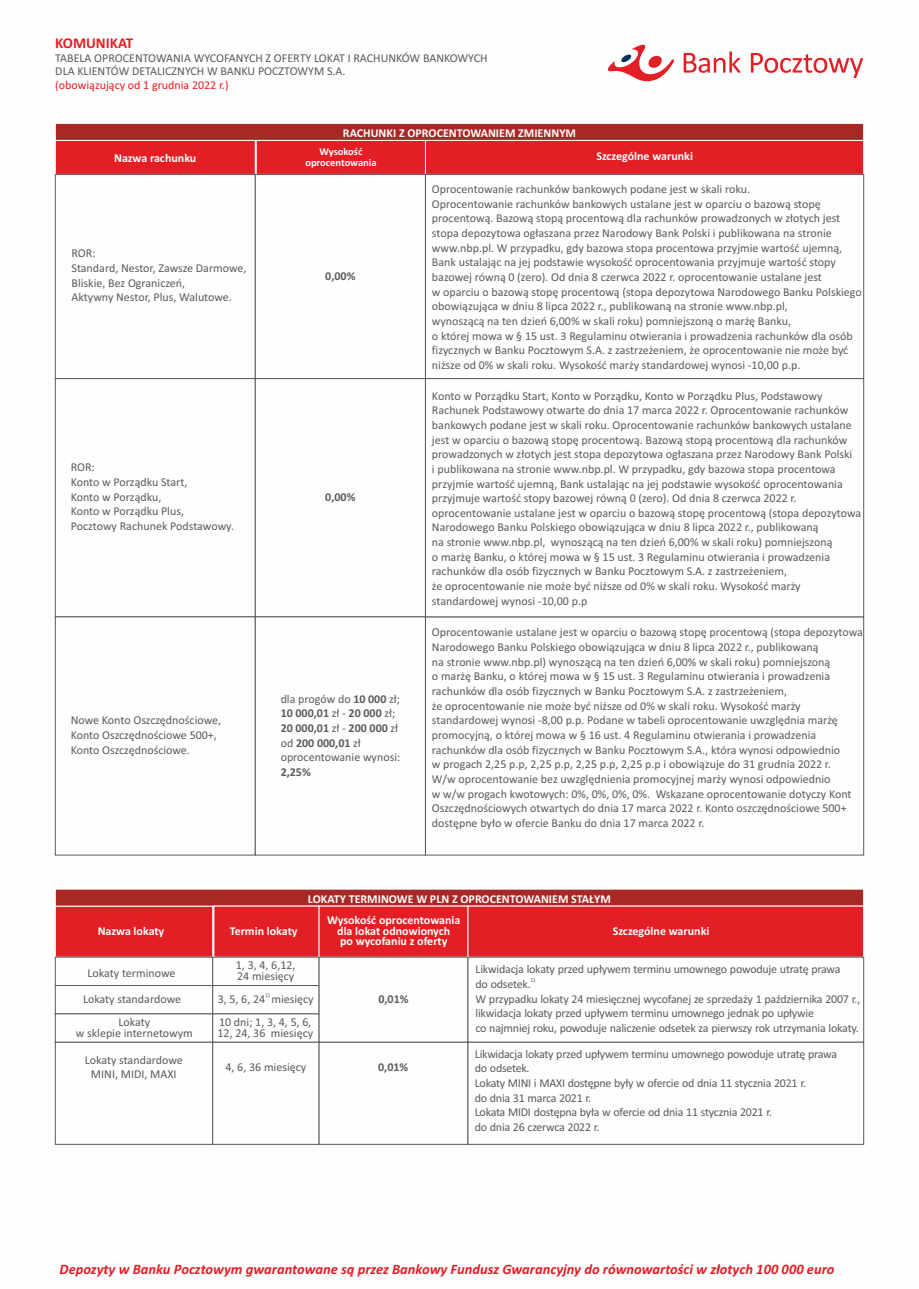
<style>
.page{position:relative;width:919px;height:1289px;background:#fff}
.page>*{position:absolute;margin:0;border:0;box-sizing:border-box;transform-origin:0 0}
.t1{font:700 15px "Calibri";color:#e31e24}
.t2{font:italic 700 14.55px "Calibri";color:#e31e24}
.t3{font:12px/14.7px "Calibri";color:#5b5b5b}
.t4{font:12px/14.7px "Calibri";letter-spacing:-.02em;color:#5b5b5b}
.t5{font:12px/14.7px "Calibri";letter-spacing:-.025em;color:#5b5b5b}
.t6{font:700 12px/10.2px "Calibri";color:#fff;text-align:center}
.t7{font:700 12px "Calibri";color:#fefefe}
.t8{font:12px "Calibri";color:#e31e24}
.t9{font:700 12px "Calibri";color:#5b5b5b}
.t10{font:700 10.5px "Calibri";color:#fefefe}
.t11{font:6px "Calibri";color:#5b5b5b}
.s1{font-weight:700}
</style>
<div class="page">
<div style="left:55px;top:140px;width:200px;height:35px;background:#e31e24"></div>
<div style="left:256px;top:140px;width:170px;height:35px;background:#e31e24"></div>
<div style="left:425px;top:140px;width:439px;height:35px;background:#e31e24"></div>
<svg style="left:607px;top:44px;width:256px;height:38px"></svg>
<div style="left:55px;top:123px;width:809px;height:18px;background:#a92725;border:1px solid #fefefe"></div>
<div style="left:55px;top:174px;width:200px;height:205px;background:#fefefe;border:1px solid #5b5b5b"></div>
<div style="left:55px;top:378px;width:200px;height:239px;background:#fefefe;border:1px solid #5b5b5b"></div>
<div style="left:55px;top:616px;width:200px;height:239px;background:#fefefe;border:1px solid #5b5b5b"></div>
<div style="left:255px;top:174px;width:170px;height:205px;background:#fefefe;border:1px solid #5b5b5b"></div>
<div style="left:255px;top:378px;width:170px;height:239px;background:#fefefe;border:1px solid #5b5b5b"></div>
<div style="left:255px;top:616px;width:170px;height:239px;background:#fefefe;border:1px solid #5b5b5b"></div>
<div style="left:425px;top:174px;width:438px;height:205px;background:#fefefe;border:1px solid #5b5b5b"></div>
<div style="left:425px;top:378px;width:438px;height:239px;background:#fefefe;border:1px solid #5b5b5b"></div>
<div style="left:55px;top:905px;width:158px;height:52px;background:#e31e24;border:1px solid #fefefe"></div>
<div style="left:55px;top:888px;width:809px;height:18px;background:#a92725;border:1px solid #fefefe"></div>
<div style="left:55px;top:957px;width:158px;height:28px;background:#fefefe;border:1px solid #5b5b5b"></div>
<div style="left:55px;top:985px;width:158px;height:29px;background:#fefefe;border:1px solid #5b5b5b"></div>
<div style="left:55px;top:1013px;width:158px;height:29px;background:#fefefe;border:1px solid #5b5b5b"></div>
<div style="left:213px;top:905px;width:106px;height:52px;background:#e31e24"></div>
<div style="left:212px;top:957px;width:107px;height:28px;background:#fefefe;border:1px solid #5b5b5b"></div>
<div style="left:212px;top:985px;width:107px;height:29px;background:#fefefe;border:1px solid #5b5b5b"></div>
<div style="left:212px;top:1013px;width:107px;height:29px;background:#fefefe;border:1px solid #5b5b5b"></div>
<div style="left:319px;top:905px;width:149px;height:52px;background:#e31e24"></div>
<div style="left:319px;top:957px;width:149px;height:85px;background:#fefefe;border:1px solid #5b5b5b"></div>
<div style="left:467px;top:905px;width:397px;height:52px;background:#e31e24"></div>
<div style="left:468px;top:957px;width:395px;height:85px;background:#fefefe;border:1px solid #5b5b5b"></div>
<div style="left:55px;top:1042px;width:158px;height:102px;background:#fefefe;border:1px solid #5b5b5b"></div>
<div style="left:212px;top:1042px;width:107px;height:102px;background:#fefefe;border:1px solid #5b5b5b"></div>
<div style="left:319px;top:1042px;width:149px;height:102px;background:#fefefe;border:1px solid #5b5b5b"></div>
<div style="left:468px;top:1042px;width:395px;height:102px;background:#fefefe;border:1px solid #5b5b5b"></div>
<p class="t1" style="left:55px;top:37px;width:80px">KOMUNIKAT</p>
<p class="t3" style="left:55px;top:52px;width:434px;line-height:13.5px">TABELA OPROCENTOWANIA WYCOFANYCH Z OFERTY LOKAT I RACHUNKÓW BANKOWYCH<br>DLA KLIENTÓW DETALICZNYCH W BANKU POCZTOWYM S.A.</p>
<p class="t8" style="left:55px;top:80px;width:175px">(obowiązujący od 1 grudnia 2022 r.)</p>
<p class="t6" style="left:114px;top:153px;width:84px">Nazwa rachunku</p>
<p class="t3" style="left:71px;top:247px;width:176px">ROR:<br>Standard, Nestor, Zawsze Darmowe,<br>Bliskie, Bez Ograniczeń,<br>Aktywny Nestor, Plus, Walutowe.</p>
<p class="t3" style="left:71px;top:461px;width:165px">ROR:<br>Konto w Porządku Start,<br>Konto w Porządku,<br>Konto w Porządku Plus,<br>Pocztowy Rachunek Podstawowy.</p>
<p class="t3" style="left:71px;top:714px;width:152px">Nowe Konto Oszczędnościowe,<br>Konto Oszczędnościowe 500+,<br>Konto Oszczędnościowe.</p>
<p class="t7" style="left:343px;top:128px;width:234px">RACHUNKI Z OPROCENTOWANIEM ZMIENNYM</p>
<p class="t10" style="left:319px;top:147px;width:45px">Wysokość</p>
<p class="t10" style="left:305px;top:158px;width:73px">oprocentowania</p>
<p class="t6" style="left:596px;top:152px;width:98px">Szczególne warunki</p>
<p class="t9" style="left:325px;top:270px;width:32px">0,00%</p>
<p class="t9" style="left:325px;top:492px;width:32px">0,00%</p>
<p class="t3" style="left:281px;top:692px;width:121px">dla progów do <span class="s1">10 000</span> zł;<br><span class="s1">10 000,01</span> zł - <span class="s1">20 000</span> zł;<br><span class="s1">20 000,01</span> zł - <span class="s1">200 000</span> zł od <span class="s1">200 000,01</span> zł oprocentowanie wynosi:</p>
<p class="t9" style="left:281px;top:766px;width:32px">2,25%</p>
<p class="t3" style="left:432px;top:183px;width:431px">Oprocentowanie rachunków bankowych podane jest w skali roku.<br>Oprocentowanie rachunków bankowych ustalane jest w oparciu o bazową stopę procentową. Bazową stopą procentową dla rachunków prowadzonych w złotych jest stopa depozytowa ogłaszana przez Narodowy Bank Polski i publikowana na stronie www.nbp.pl. W przypadku, gdy bazowa stopa procentowa przyjmie wartość ujemną, Bank ustalając na jej podstawie wysokość oprocentowania przyjmuje wartość stopy bazowej równą 0 (zero). Od dnia 8 czerwca 2022 r. oprocentowanie ustalane jest<br>w oparciu o bazową stopę procentową (stopa depozytowa Narodowego Banku Polskiego obowiązująca w dniu 8 lipca 2022 r., publikowaną na stronie www.nbp.pl,<br>wynoszącą na ten dzień 6,00% w skali roku) pomniejszoną o marżę Banku,<br>o której mowa w § 15 ust. 3 Regulaminu otwierania i prowadzenia rachunków dla osób fizycznych w Banku Pocztowym S.A. z zastrzeżeniem, że oprocentowanie nie może być niższe od 0% w skali roku. Wysokość marży standardowej wynosi -10,00 p.p.</p>
<p class="t3" style="left:432px;top:389px;width:431px">Konto w Porządku Start, Konto w Porządku, Konto w Porządku Plus, Podstawowy Rachunek Podstawowy otwarte do dnia 17 marca 2022 r. Oprocentowanie rachunków bankowych podane jest w skali roku. Oprocentowanie rachunków bankowych ustalane jest w oparciu o bazową stopę procentową. Bazową stopą procentową dla rachunków prowadzonych w złotych jest stopa depozytowa ogłaszana przez Narodowy Bank Polski<br>i publikowana na stronie www.nbp.pl. W przypadku, gdy bazowa stopa procentowa przyjmie wartość ujemną, Bank ustalając na jej podstawie wysokość oprocentowania przyjmuje wartość stopy bazowej równą 0 (zero). Od dnia 8 czerwca 2022 r. oprocentowanie ustalane jest w oparciu o bazową stopę procentową (stopa depozytowa Narodowego Banku Polskiego obowiązująca w dniu 8 lipca 2022 r., publikowaną<br>na stronie www.nbp.pl, wynoszącą na ten dzień 6,00% w skali roku) pomniejszoną<br>o marżę Banku, o której mowa w § 15 ust. 3 Regulaminu otwierania i prowadzenia rachunków dla osób fizycznych w Banku Pocztowym S.A. z zastrzeżeniem,<br>że oprocentowanie nie może być niższe od 0% w skali roku. Wysokość marży standardowej wynosi -10,00 p.p</p>
<p class="t3" style="left:432px;top:626px;width:432px">Oprocentowanie ustalane jest w oparciu o bazową stopę procentową (stopa depozytowa Narodowego Banku Polskiego obowiązująca w dniu 8 lipca 2022 r., publikowaną<br>na stronie www.nbp.pl) wynoszącą na ten dzień 6,00% w skali roku) pomniejszoną<br>o marżę Banku, o której mowa w § 15 ust. 3 Regulaminu otwierania i prowadzenia rachunków dla osób fizycznych w Banku Pocztowym S.A. z zastrzeżeniem,<br>że oprocentowanie nie może być niższe od 0% w skali roku. Wysokość marży standardowej wynosi -8,00 p.p. Podane w tabeli oprocentowanie uwzględnia marżę promocyjną, o której mowa w § 16 ust. 4 Regulaminu otwierania i prowadzenia rachunków dla osób fizycznych w Banku Pocztowym S.A., która wynosi odpowiednio<br>w progach 2,25 p.p, 2,25 p.p, 2,25 p.p, 2,25 p.p i obowiązuje do 31 grudnia 2022 r.<br>W/w oprocentowanie bez uwzględnienia promocyjnej marży wynosi odpowiednio<br>w w/w progach kwotowych: 0%, 0%, 0%, 0%. Wskazane oprocentowanie dotyczy Kont Oszczędnościowych otwartych do dnia 17 marca 2022 r. Konto oszczędnościowe 500+ dostępne było w ofercie Banku do dnia 17 marca 2022 r.</p>
<p class="t6" style="left:98px;top:926px;width:68px">Nazwa lokaty</p>
<p class="t3" style="left:88px;top:967px;width:89px">Lokaty terminowe</p>
<p class="t3" style="left:83px;top:988px;width:100px;line-height:23px;text-align:center">Lokaty standardowe<br>Lokaty</p>
<p class="t3" style="left:76px;top:1026px;width:118px">w sklepie internetowym</p>
<p class="t7" style="left:308px;top:893px;width:304px">LOKATY TERMINOWE W PLN Z OPROCENTOWANIEM STAŁYM</p>
<p class="t6" style="left:327px;top:916px;width:135px">Wysokość oprocentowania dla lokat odnowionych<br>po wycofaniu z oferty</p>
<p class="t6" style="left:612px;top:926px;width:98px">Szczególne warunki</p>
<p class="t6" style="left:230px;top:926px;width:69px">Termin lokaty</p>
<p class="t3" style="left:236px;top:959px;width:61px;line-height:11.7px">1, 3, 4, 6,12,<br>24 miesięcy</p>
<p class="t4" style="left:475px;top:963px;width:366px">Likwidacja lokaty przed upływem terminu umownego powoduje utratę prawa</p>
<p class="t11" style="left:530px;top:977px;width:6px">1)</p>
<p class="t4" style="left:475px;top:977px;width:386px">do odsetek.<br>W przypadku lokaty 24 miesięcznej wycofanej ze sprzedaży 1 października 2007 r., likwidacja lokaty przed upływem terminu umownego jednak po upływie<br>co najmniej roku, powoduje naliczenie odsetek za pierwszy rok utrzymania lokaty.</p>
<p class="t11" style="left:265px;top:992px;width:6px">1)</p>
<p class="t3" style="left:218px;top:989px;width:98px;line-height:22px">3, 5, 6, 24 miesięcy<br>10 dni; 1, 3, 4, 5, 6,</p>
<p class="t3" style="left:217px;top:1026px;width:97px">12, 24, 36 miesięcy</p>
<p class="t9" style="left:378px;top:993px;width:32px">0,01%</p>
<p class="t3" style="left:85px;top:1053px;width:100px;text-align:center">Lokaty standardowe<br>MINI, MIDI, MAXI</p>
<p class="t3" style="left:225px;top:1060px;width:82px">4, 6, 36 miesięcy</p>
<p class="t9" style="left:378px;top:1061px;width:32px">0,01%</p>
<p class="t5" style="left:475px;top:1047px;width:364px">Likwidacja lokaty przed upływem terminu umownego powoduje utratę prawa do odsetek.<br>Lokaty MINI i MAXI dostępne były w ofercie od dnia 11 stycznia 2021 r.<br>do dnia 31 marca 2021 r.<br>Lokata MIDI dostępna była w ofercie od dnia 11 stycznia 2021 r.<br>do dnia 26 czerwca 2022 r.</p>
<p class="t2" style="left:60px;top:1262px;width:776px">Depozyty w Banku Pocztowym gwarantowane są przez Bankowy Fundusz Gwarancyjny do równowartości w złotych 100 000 euro</p>
</div>
